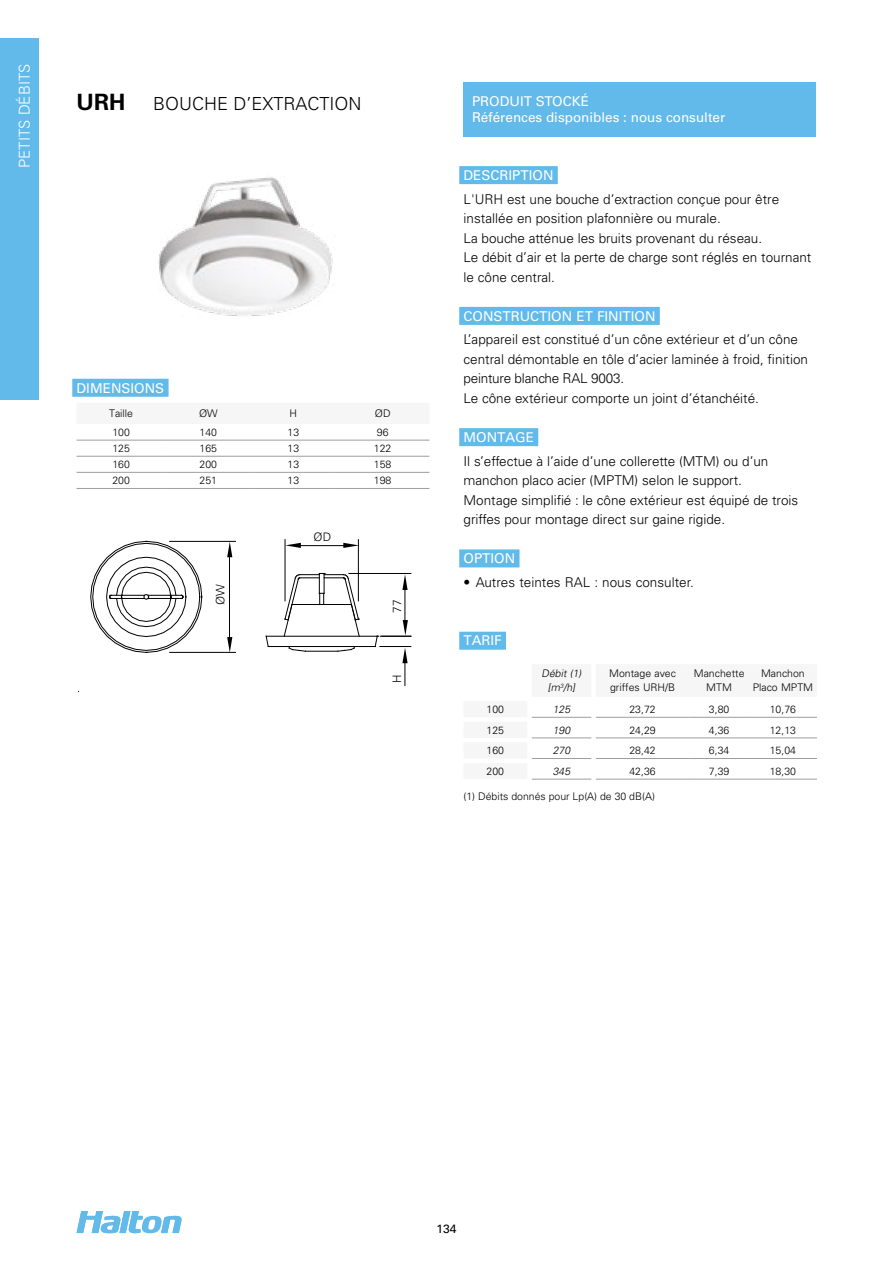
<style>
.page{position:relative;width:893px;height:1263px;background:#fff}
.page>*{position:absolute;margin:0;border:0;box-sizing:border-box;transform-origin:0 0}
.t1{font:300 18px "Univers LT Std";color:#000}
.t2{font:300 15px "Univers LT Std";color:#fff}
.t3{font:300 13.5px/19.5px "Univers LT Std";color:#000}
.t4{font:13.5px/16.5px "Univers LT Std";color:#fff}
.t5{font:12px "Univers LT Std";color:#000}
.t6{font:300 11.7px "Univers LT Std";color:#000}
.t7{font:300 10.5px/13.5px "Univers LT Std";color:#000;text-align:center}
.t8{font:italic 300 10.5px/13.5px "Univers LT Std";color:#000;text-align:center}
.s1{font-weight:700;font-size:22.5px}
</style>
<div class="page">
<div style="left:0;top:38px;width:38px;height:362px;background:#62baea"></div>
<svg style="left:77px;top:1211px;width:105px;height:22px"></svg>
<div style="left:459px;top:166px;width:99px;height:18px;background:#62baea"></div>
<div style="left:459px;top:307px;width:201px;height:18px;background:#62baea"></div>
<div style="left:459px;top:428px;width:79px;height:18px;background:#62baea"></div>
<div style="left:459px;top:549px;width:60px;height:18px;background:#62baea"></div>
<div style="left:459px;top:632px;width:47px;height:18px;background:#62baea"></div>
<svg style="left:531px;top:716px;width:286px;height:63px"></svg>
<hr style="left:532px;top:717px;width:59px;height:1px;background:#9d9d9c">
<hr style="left:532px;top:738px;width:59px;height:1px;background:#9d9d9c">
<hr style="left:532px;top:758px;width:59px;height:1px;background:#9d9d9c">
<hr style="left:532px;top:779px;width:59px;height:1px;background:#9d9d9c">
<hr style="left:596px;top:717px;width:93px;height:1px;background:#9d9d9c">
<hr style="left:596px;top:738px;width:93px;height:1px;background:#9d9d9c">
<hr style="left:596px;top:758px;width:93px;height:1px;background:#9d9d9c">
<hr style="left:596px;top:779px;width:93px;height:1px;background:#9d9d9c">
<hr style="left:689px;top:717px;width:60px;height:1px;background:#9d9d9c">
<hr style="left:749px;top:717px;width:68px;height:1px;background:#9d9d9c">
<hr style="left:689px;top:738px;width:60px;height:1px;background:#9d9d9c">
<hr style="left:749px;top:738px;width:68px;height:1px;background:#9d9d9c">
<hr style="left:689px;top:758px;width:60px;height:1px;background:#9d9d9c">
<hr style="left:749px;top:758px;width:68px;height:1px;background:#9d9d9c">
<hr style="left:689px;top:779px;width:60px;height:1px;background:#9d9d9c">
<hr style="left:749px;top:779px;width:68px;height:1px;background:#9d9d9c">
<img style="left:158px;top:177px;width:176px;height:139px">
<svg style="left:338px;top:647px;width:17px;height:4px"></svg>
<hr style="left:170px;top:541px;width:65px;height:1px;background:#000">
<hr style="left:170px;top:652px;width:65px;height:1px;background:#000">
<hr style="left:229px;top:553px;width:1px;height:87px;background:#000">
<svg style="left:227px;top:542px;width:5px;height:15px"></svg>
<svg style="left:227px;top:637px;width:5px;height:16px"></svg>
<hr style="left:349px;top:573px;width:62px;height:1px;background:#000">
<hr style="left:405px;top:585px;width:1px;height:39px;background:#000">
<hr style="left:285px;top:540px;width:1px;height:61px;background:#000">
<hr style="left:358px;top:540px;width:1px;height:61px;background:#000">
<hr style="left:297px;top:545px;width:49px;height:1px;background:#000">
<svg style="left:90px;top:541px;width:112px;height:112px"></svg>
<hr style="left:148px;top:595px;width:33px;height:1px;background:#000">
<hr style="left:111px;top:598px;width:33px;height:1px;background:#000">
<svg style="left:266px;top:637px;width:2px;height:10px"></svg>
<hr style="left:268px;top:646px;width:107px;height:1px;background:#000">
<hr style="left:266px;top:636px;width:111px;height:1px;background:#000">
<svg style="left:284px;top:573px;width:76px;height:63px"></svg>
<svg style="left:289px;top:647px;width:17px;height:4px"></svg>
<hr style="left:305px;top:651px;width:33px;height:1px;background:#000">
<svg style="left:402px;top:574px;width:6px;height:16px"></svg>
<svg style="left:375px;top:620px;width:36px;height:66px"></svg>
<svg style="left:285px;top:543px;width:16px;height:5px"></svg>
<svg style="left:343px;top:543px;width:16px;height:5px"></svg>
<div style="left:72px;top:379px;width:97px;height:18px;background:#62baea"></div>
<hr style="left:77px;top:440px;width:89px;height:1px;background:#9d9d9c">
<hr style="left:166px;top:440px;width:85px;height:1px;background:#9d9d9c">
<hr style="left:251px;top:440px;width:85px;height:1px;background:#9d9d9c">
<hr style="left:336px;top:440px;width:93px;height:1px;background:#9d9d9c">
<hr style="left:77px;top:456px;width:89px;height:1px;background:#9d9d9c">
<hr style="left:166px;top:456px;width:85px;height:1px;background:#9d9d9c">
<hr style="left:251px;top:456px;width:85px;height:1px;background:#9d9d9c">
<hr style="left:336px;top:456px;width:93px;height:1px;background:#9d9d9c">
<hr style="left:77px;top:472px;width:89px;height:1px;background:#9d9d9c">
<hr style="left:166px;top:472px;width:85px;height:1px;background:#9d9d9c">
<hr style="left:251px;top:472px;width:85px;height:1px;background:#9d9d9c">
<hr style="left:336px;top:472px;width:93px;height:1px;background:#9d9d9c">
<hr style="left:77px;top:488px;width:89px;height:1px;background:#9d9d9c">
<hr style="left:166px;top:488px;width:85px;height:1px;background:#9d9d9c">
<hr style="left:251px;top:488px;width:85px;height:1px;background:#9d9d9c">
<hr style="left:336px;top:488px;width:93px;height:1px;background:#9d9d9c">
<div style="left:463px;top:82px;width:353px;height:54px;background:#62baea"></div>
<p class="t2" style="left:15px;top:168px;width:106px;rotate:-90deg">PETITS DÉBITS</p>
<h1 class="t1" style="left:77px;top:93px;width:287px"><span class="s1">URH</span> BOUCHE D’EXTRACTION</h1>
<p class="t4" style="left:472px;top:93px;width:255px">PRODUIT STOCKÉ<br>Références disponibles : nous consulter</p>
<p class="t4" style="left:77px;top:379px;width:89px">DIMENSIONS</p>
<p class="t7" style="left:109px;top:407px;width:25px">Taille</p>
<p class="t7" style="left:199px;top:407px;width:20px">ØW</p>
<p class="t7" style="left:290px;top:407px;width:9px">H</p>
<p class="t7" style="left:375px;top:407px;width:17px">ØD</p>
<p class="t7" style="left:112px;top:425px;width:19px">100</p>
<p class="t7" style="left:200px;top:425px;width:19px">140</p>
<p class="t7" style="left:288px;top:425px;width:13px">13</p>
<p class="t7" style="left:377px;top:425px;width:13px">96</p>
<p class="t7" style="left:112px;top:441px;width:19px">125</p>
<p class="t7" style="left:200px;top:441px;width:19px">165</p>
<p class="t7" style="left:288px;top:441px;width:13px">13</p>
<p class="t7" style="left:374px;top:441px;width:19px">122</p>
<p class="t7" style="left:112px;top:458px;width:19px">160</p>
<p class="t7" style="left:200px;top:458px;width:19px">200</p>
<p class="t7" style="left:288px;top:458px;width:13px">13</p>
<p class="t7" style="left:374px;top:458px;width:19px">158</p>
<p class="t7" style="left:112px;top:474px;width:19px">200</p>
<p class="t7" style="left:200px;top:474px;width:19px">251</p>
<p class="t7" style="left:288px;top:474px;width:13px">13</p>
<p class="t7" style="left:374px;top:474px;width:19px">198</p>
<p class="t6" style="left:213px;top:605px;width:22px;rotate:-90deg">ØW</p>
<p class="t6" style="left:314px;top:530px;width:19px">ØD</p>
<p class="t6" style="left:390px;top:613px;width:15px;rotate:-90deg">77</p>
<p class="t6" style="left:390px;top:683px;width:10px;rotate:-90deg">H</p>
<p class="t4" style="left:463px;top:167px;width:92px">DESCRIPTION</p>
<p class="t3" style="left:463px;top:189px;width:349px">L'URH est une bouche d’extraction conçue pour être installée en position plafonnière ou murale.<br>La bouche atténue les bruits provenant du réseau.<br>Le débit d’air et la perte de charge sont réglés en tournant le cône central.</p>
<p class="t4" style="left:463px;top:308px;width:194px">CONSTRUCTION ET FINITION</p>
<p class="t3" style="left:463px;top:330px;width:346px">L’appareil est constitué d’un cône extérieur et d’un cône central démontable en tôle d’acier laminée à froid, finition peinture blanche RAL 9003.<br>Le cône extérieur comporte un joint d’étanchéité.</p>
<p class="t4" style="left:463px;top:429px;width:72px">MONTAGE</p>
<p class="t3" style="left:463px;top:451px;width:336px">Il s’effectue à l’aide d’une collerette (MTM) ou d’un manchon placo acier (MPTM) selon le support.<br>Montage simplifié : le cône extérieur est équipé de trois griffes pour montage direct sur gaine rigide.</p>
<p class="t4" style="left:463px;top:550px;width:53px">OPTION</p>
<p class="t3" style="left:463px;top:572px;width:232px">• Autres teintes RAL : nous consulter.</p>
<p class="t4" style="left:463px;top:632px;width:40px">TARIF</p>
<p class="t8" style="left:542px;top:667px;width:44px">Débit (1) [m<sup>3</sup>/h]</p>
<p class="t7" style="left:609px;top:667px;width:68px;text-align:left">Montage avec griffes URH/B</p>
<p class="t7" style="left:694px;top:667px;width:52px">Manchette<br>MTM</p>
<p class="t7" style="left:753px;top:667px;width:62px">Manchon<br>Placo MPTM</p>
<p class="t7" style="left:487px;top:703px;width:19px">100</p>
<p class="t8" style="left:553px;top:702px;width:21px">125</p>
<p class="t7" style="left:629px;top:702px;width:28px">23,72</p>
<p class="t7" style="left:709px;top:702px;width:22px">3,80</p>
<p class="t7" style="left:770px;top:702px;width:28px">10,76</p>
<p class="t7" style="left:487px;top:723px;width:19px">125</p>
<p class="t8" style="left:553px;top:723px;width:21px">190</p>
<p class="t7" style="left:629px;top:723px;width:28px">24,29</p>
<p class="t7" style="left:709px;top:723px;width:22px">4,36</p>
<p class="t7" style="left:770px;top:723px;width:28px">12,13</p>
<p class="t7" style="left:487px;top:744px;width:19px">160</p>
<p class="t8" style="left:553px;top:744px;width:21px">270</p>
<p class="t7" style="left:629px;top:744px;width:28px">28,42</p>
<p class="t7" style="left:709px;top:744px;width:22px">6,34</p>
<p class="t7" style="left:770px;top:744px;width:28px">15,04</p>
<p class="t7" style="left:487px;top:764px;width:19px">200</p>
<p class="t8" style="left:553px;top:764px;width:21px">345</p>
<p class="t7" style="left:629px;top:764px;width:28px">42,36</p>
<p class="t7" style="left:709px;top:764px;width:22px">7,39</p>
<p class="t7" style="left:770px;top:764px;width:28px">18,30</p>
<p class="t7" style="left:463px;top:790px;width:193px">(1) Débits donnés pour Lp(A) de 30 dB(A)</p>
<p class="t5" style="left:437px;top:1222px;width:21px">134</p>
</div>
